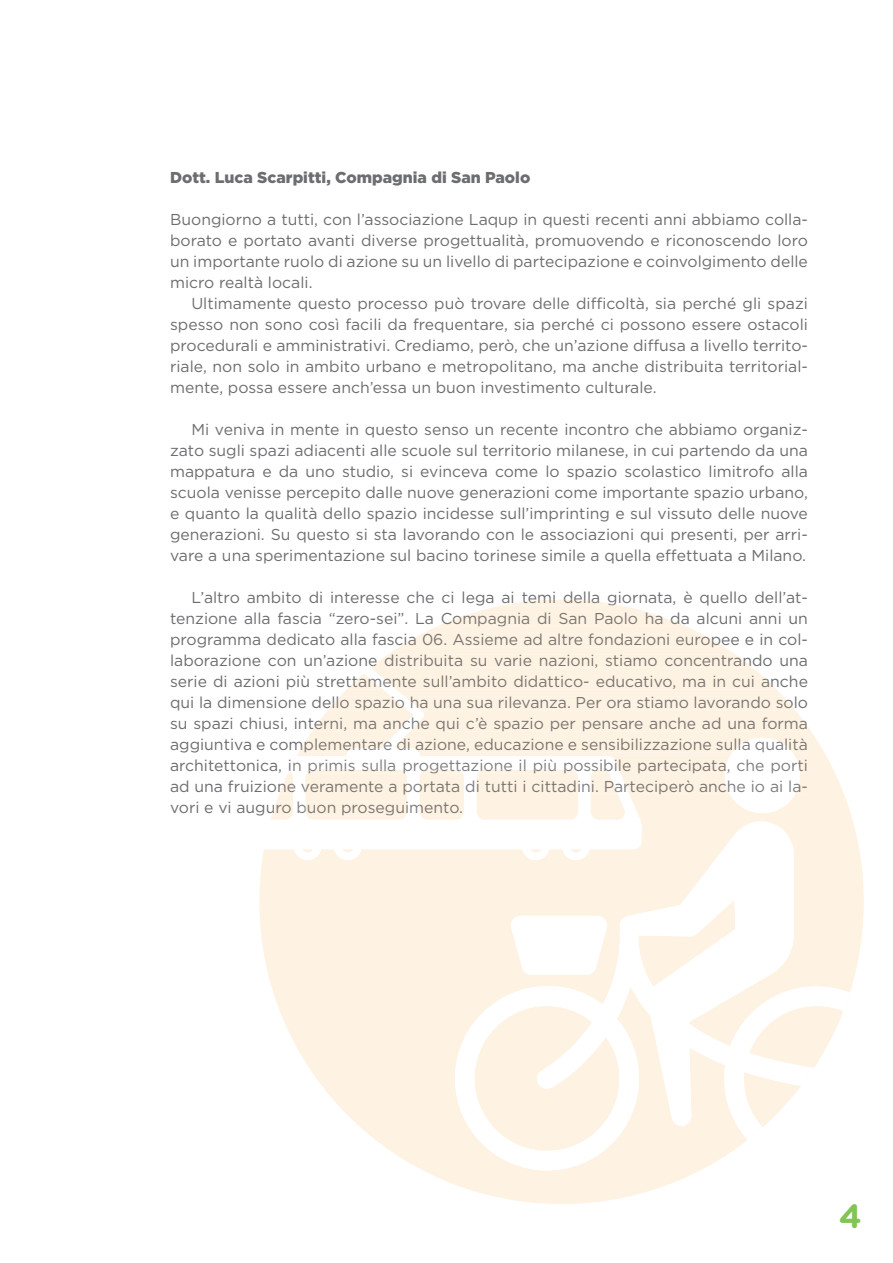
<style>
.page{position:relative;width:893px;height:1263px;background:#fff}
.page>*{position:absolute;margin:0;border:0;box-sizing:border-box;transform-origin:0 0}
.t1{font:700 33.6px "Gotham Rounded";color:#83c555}
.t2{font:15.75px/21px "Gotham";color:#6c6d70;text-align:justify}
.t3{font:15.75px/21px "Gotham";color:#7b7d80;text-align:justify}
.t4{font:15.75px/21px "Gotham";color:#7b7670;text-align:justify}
.t5{font:900 15.75px "Gotham";color:#6c6d70}
</style>
<div class="page">
<svg style="left:259px;top:605px;width:605px;height:599px;fill:#fef2e3"></svg>
<svg style="left:506px;top:600px;width:111px;height:5px"></svg>
<svg style="left:437px;top:612px;width:249px;height:14px"></svg>
<svg style="left:399px;top:633px;width:326px;height:14px;background:#fef3e5"></svg>
<svg style="left:455px;top:821px;width:395px;height:349px;fill:#fef2e3"></svg>
<svg style="left:510px;top:916px;width:98px;height:59px"></svg>
<svg style="left:264px;top:654px;width:544px;height:206px"></svg>
<p class="t5" style="left:170px;top:166px;width:362px">Dott. Luca Scarpitti, Compagnia di San Paolo</p>
<p class="t2" style="left:170px;top:208px;width:639px">Buongiorno a tutti, con l’associazione Laqup in questi recenti anni abbiamo colla&shy;borato e portato avanti diverse progettualità, promuovendo e riconoscendo loro un importante ruolo di azione su un livello di partecipazione e coinvolgimento delle micro realtà locali.</p>
<p class="t2" style="left:170px;top:292px;width:639px;text-indent:21px">Ultimamente questo processo può trovare delle difficoltà, sia perché gli spazi spesso non sono così facili da frequentare, sia perché ci possono essere ostacoli procedurali e amministrativi. Crediamo, però, che un’azione diffusa a livello territo&shy;riale, non solo in ambito urbano e metropolitano, ma anche distribuita territorial&shy;mente, possa essere anch’essa un buon investimento culturale.</p>
<p class="t2" style="left:170px;top:418px;width:639px;text-indent:21px">Mi veniva in mente in questo senso un recente incontro che abbiamo organiz&shy;zato sugli spazi adiacenti alle scuole sul territorio milanese, in cui partendo da una mappatura e da uno studio, si evinceva come lo spazio scolastico limitrofo alla scuola venisse percepito dalle nuove generazioni come importante spazio urbano, e quanto la qualità dello spazio incidesse sull’imprinting e sul vissuto delle nuove generazioni. Su questo si sta lavorando con le associazioni qui presenti, per arri&shy;vare a una sperimentazione sul bacino torinese simile a quella effettuata a Milano.</p>
<p class="t4" style="left:170px;top:586px;width:639px;text-indent:21px">L’altro ambito di interesse che ci lega ai temi della giornata, è quello dell’at&shy;tenzione alla fascia “zero-sei”. La Compagnia di San Paolo ha da alcuni anni un programma dedicato alla fascia 06. Assieme ad altre fondazioni europee e in col&shy;laborazione con un’azione distribuita su varie nazioni, stiamo concentrando una</p>
<p class="t3" style="left:170px;top:670px;width:639px">serie di azioni più strettamente sull’ambito didattico- educativo, ma in cui anche qui la dimensione dello spazio ha una sua rilevanza. Per ora stiamo lavorando solo su spazi chiusi, interni, ma anche qui c’è spazio per pensare anche ad una forma aggiuntiva e complementare di azione, educazione e sensibilizzazione sulla qualità architettonica, in primis sulla progettazione il più possibile partecipata, che porti ad una fruizione veramente a portata di tutti i cittadini. Parteciperò anche io ai la&shy;vori e vi auguro buon proseguimento.</p>
<h1 class="t1" style="left:839px;top:1191px;width:25px">4</h1>
</div>
